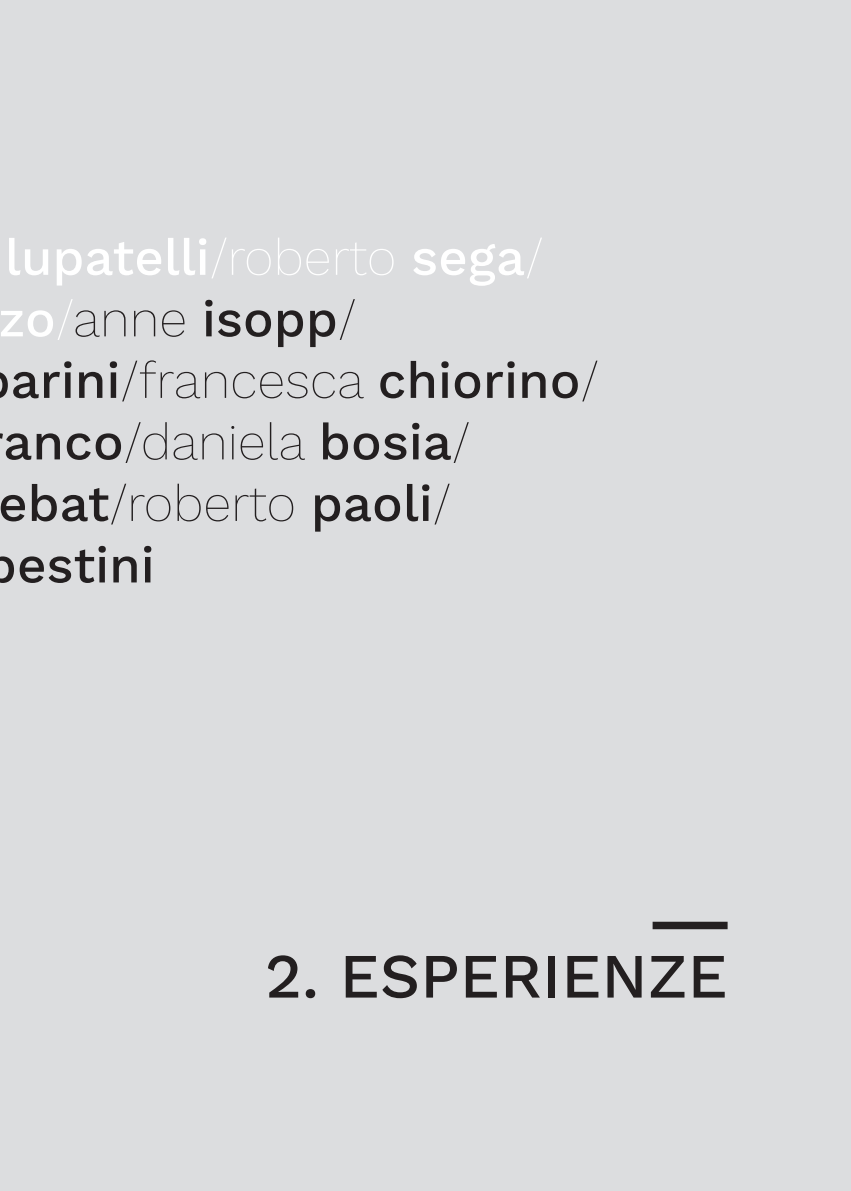
<style>
.page{position:relative;width:851px;height:1191px;background:#fff}
.page>*{position:absolute;margin:0;border:0;box-sizing:border-box;transform-origin:0 0}
.t1{font:500 63px "Work Sans";color:#231f20}
.t2{font:500 51px "Work Sans";color:#231f20}
.t3{font:500 51px "Work Sans";color:#fff}
.t4{font:200 51px "Work Sans";color:#231f20}
.s1{font-weight:200}
.s2{font-weight:500;color:#fff}
.s3{color:#fff}
.s4{font-weight:500}
</style>
<div class="page">
<div style="left:0;top:0;width:850px;height:1191px;background:#dcdddf"></div>
<div style="left:652px;top:921px;width:75px;height:8px;background:#231f20"></div>
<p class="t3" style="left:5px;top:227px;width:540px">lupatelli<span class="s1">/roberto</span> sega<span class="s1">/</span></p>
<p class="t4" style="left:-2px;top:289px;width:360px"><span class="s2">zo</span><span class="s3">/</span>anne <span class="s4">isopp</span>/</p>
<p class="t2" style="left:11px;top:350px;width:590px">arini<span class="s1">/francesca</span> chiorino<span class="s1">/</span></p>
<p class="t2" style="left:3px;top:412px;width:468px">anco<span class="s1">/daniela</span> bosia<span class="s1">/</span></p>
<p class="t2" style="left:-2px;top:473px;width:455px">ebat<span class="s1">/roberto</span> paoli<span class="s1">/</span></p>
<p class="t2" style="left:-15px;top:535px;width:171px">pestini</p>
<p class="t1" style="left:265px;top:939px;width:464px">2. ESPERIENZE</p>
</div>
